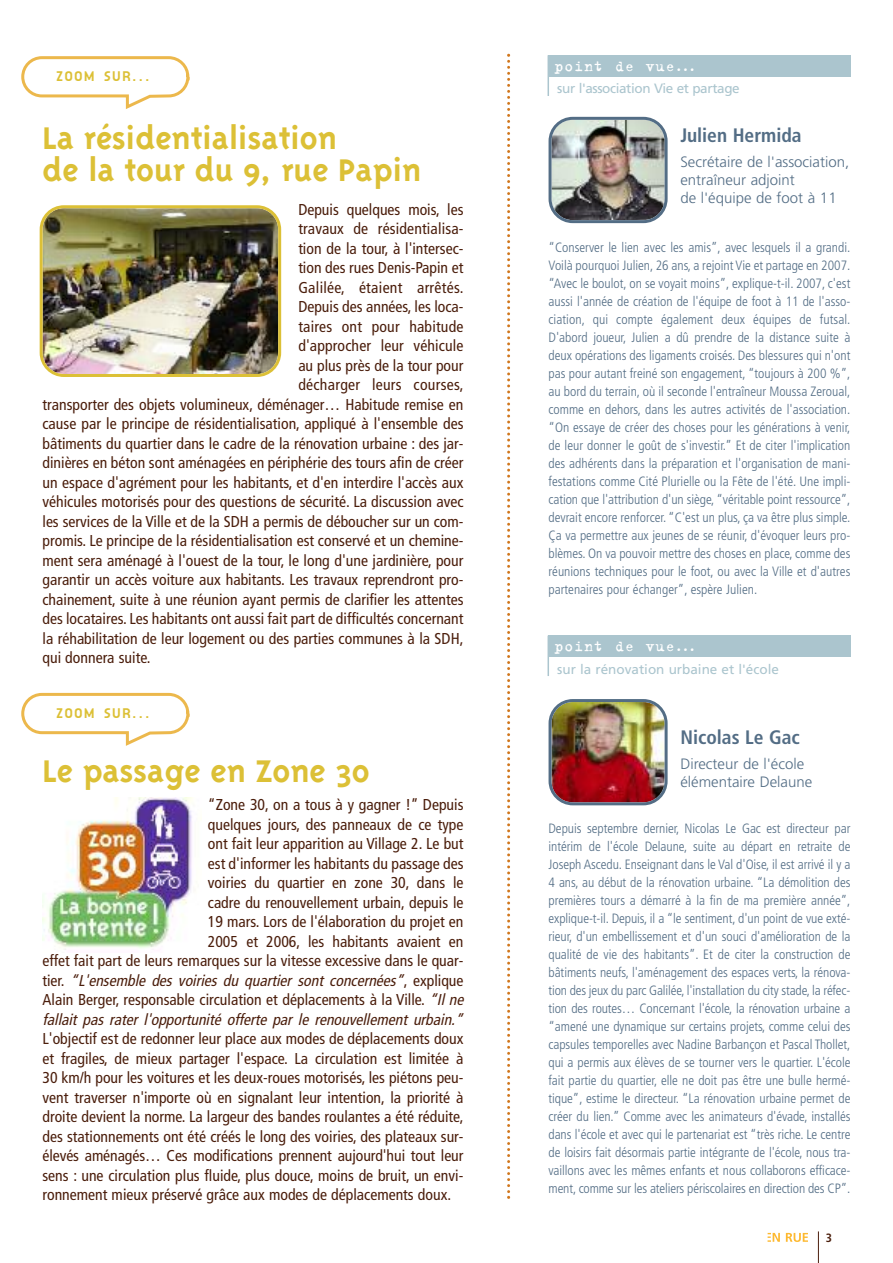
<style>
.page{position:relative;width:893px;height:1263px;background:#fff}
.page>*{position:absolute;margin:0;border:0;box-sizing:border-box;transform-origin:0 0}
.t1{font:700 36px/31.5px "Triplex";color:#dcc036}
.t2{font:700 condensed 19.5px "Frutiger";color:#536d85}
.t3{font:16.5px "Trixie";letter-spacing:.055em;color:#fff}
.t4{font:condensed 15.75px/19.5px "Frutiger";color:#4b1e0c;text-align:right}
.t5{font:condensed 15.75px "Frutiger";letter-spacing:.02em;color:#4b1e0c}
.t6{font:300 15px/18px "Frutiger";color:#536d85}
.t7{font:700 14.7px "Citizen";letter-spacing:.08em;color:#dcc036}
.t8{font:300 condensed 13.5px/18px "Frutiger";letter-spacing:-.01em;color:#536d85;text-align:justify}
.t9{font:13.5px "Frutiger";color:#abc5ce}
.t10{font:13.5px "Frutiger";letter-spacing:-.03em;color:#abc5ce}
.t11{font:700 condensed 12px "Frutiger";color:#4b1e0c}
.s1{font-size:19.5px}
.s2{font-style:italic}
.s3{font-size:12px}
</style>
<div class="page">
<svg style="left:786px;top:1233px;width:22px;height:9px"></svg>
<svg style="left:767px;top:1233px;width:13px;height:9px"></svg>
<hr style="left:818px;top:1231px;width:1px;height:32px;background:#4b1e0c">
<div style="left:21px;top:693px;width:168px;height:41px;border:3px solid #ecb84c;border-radius:19px"></div>
<div style="left:21px;top:56px;width:168px;height:41px;border:3px solid #ecb84c;border-radius:19px"></div>
<svg style="left:507px;top:54px;width:3px;height:1145px"></svg>
<div style="left:548px;top:55px;width:302px;height:22px;background:#abc5ce"></div>
<hr style="left:548px;top:55px;width:1px;height:41px;background:#abc5ce">
<img style="left:548px;top:117px;width:120px;height:106px">
<div style="left:548px;top:636px;width:302px;height:21px;background:#abc5ce"></div>
<hr style="left:547px;top:636px;width:2px;height:40px;background:#abc5ce">
<img style="left:548px;top:699px;width:120px;height:106px">
<img style="left:43px;top:798px;width:149px;height:152px">
<img style="left:40px;top:205px;width:241px;height:172px">
<p class="t7" style="left:56px;top:68px;width:97px">ZOOM SUR<span class="s1">…</span></p>
<h1 class="t1" style="left:43px;top:121px;width:380px">La résidentialisation<br>de la tour du 9, rue Papin</h1>
<p class="t4" style="left:298px;top:201px;width:167px">Depuis quelques mois, les</p>
<p class="t4" style="left:298px;top:220px;width:167px">travaux de résidentialisa-</p>
<p class="t4" style="left:298px;top:240px;width:167px">tion de la tour, à l'intersec-</p>
<p class="t4" style="left:298px;top:259px;width:167px">tion des rues Denis-Papin et</p>
<p class="t5" style="left:298px;top:281px;width:167px">Galilée, étaient arrêtés.</p>
<p class="t4" style="left:298px;top:298px;width:167px">Depuis des années, les loca-</p>
<p class="t4" style="left:298px;top:318px;width:167px">taires ont pour habitude</p>
<p class="t4" style="left:298px;top:337px;width:167px">d'approcher leur véhicule</p>
<p class="t4" style="left:298px;top:357px;width:167px">au plus près de la tour pour</p>
<p class="t5" style="left:298px;top:378px;width:167px">décharger leurs courses,</p>
<p class="t4" style="left:43px;top:396px;width:422px">transporter des objets volumineux, déménager… Habitude remise en</p>
<p class="t4" style="left:43px;top:415px;width:422px">cause par le principe de résidentialisation, appliqué à l'ensemble des</p>
<p class="t4" style="left:43px;top:435px;width:422px">bâtiments du quartier dans le cadre de la rénovation urbaine : des jar-</p>
<p class="t4" style="left:43px;top:454px;width:422px">dinières en béton sont aménagées en périphérie des tours afin de créer</p>
<p class="t4" style="left:43px;top:474px;width:422px">un espace d'agrément pour les habitants, et d'en interdire l'accès aux</p>
<p class="t4" style="left:43px;top:493px;width:422px">véhicules motorisés pour des questions de sécurité. La discussion avec</p>
<p class="t4" style="left:43px;top:513px;width:422px">les services de la Ville et de la SDH a permis de déboucher sur un com-</p>
<p class="t4" style="left:43px;top:532px;width:422px">promis. Le principe de la résidentialisation est conservé et un chemine-</p>
<p class="t4" style="left:43px;top:552px;width:422px">ment sera aménagé à l'ouest de la tour, le long d'une jardinière, pour</p>
<p class="t4" style="left:43px;top:571px;width:422px">garantir un accès voiture aux habitants. Les travaux reprendront pro-</p>
<p class="t4" style="left:43px;top:591px;width:422px">chainement, suite à une réunion ayant permis de clarifier les attentes</p>
<p class="t4" style="left:43px;top:610px;width:422px">des locataires. Les habitants ont aussi fait part de difficultés concernant</p>
<p class="t4" style="left:43px;top:630px;width:422px">la réhabilitation de leur logement ou des parties communes à la SDH,</p>
<p class="t4" style="left:43px;top:649px;width:110px">qui donnera suite.</p>
<p class="t7" style="left:56px;top:704px;width:97px">ZOOM SUR<span class="s1">…</span></p>
<h1 class="t1" style="left:43px;top:754px;width:329px">Le passage en Zone 30</h1>
<p class="t4" style="left:42px;top:796px;width:426px">“Zone 30, on a tous à y gagner !” Depuis<br>quelques jours, des panneaux de ce type<br>ont fait leur apparition au Village 2. Le but<br>est d'informer les habitants du passage des<br>voiries du quartier en zone 30, dans le<br>cadre du renouvellement urbain, depuis le<br>19 mars. Lors de l'élaboration du projet en<br>2005 et 2006, les habitants avaient en<br>effet fait part de leurs remarques sur la vitesse excessive dans le quar&shy;t i e r. <span class="s2">“L'ensemble des voiries du quartier sont concernées”</span>, e x p l i q u e Alain Berger, responsable circulation et déplacements à la Ville. <span class="s2">“Ilne fallait pas rater l'opportunité offerte par le renouvellement urbain.”</span></p>
<p class="t4" style="left:42px;top:1030px;width:423px;text-align:justify">L'objectif est de redonner leur place aux modes de déplacements doux et fragiles, de mieux partager l'espace. La circulation est limitée à 30 km/h pour les voitures et les deux-roues motorisés, les piétons peu&shy;vent traverser n'importe où en signalant leur intention, la priorité à droite devient la norme. La largeur des bandes roulantes a été réduite, des stationnements ont été créés le long des voiries, des plateaux sur&shy;élevés aménagés… Ces modifications prennent aujourd'hui tout leur sens : une circulation plus fluide, plus douce, moins de bruit, un envi&shy;ronnement mieux préservé grâce aux modes de déplacements doux.</p>
<p class="t3" style="left:554px;top:56px;width:143px">point de vue<span class="s3">...</span></p>
<p class="t10" style="left:557px;top:83px;width:184px">sur l'association Vie et partage</p>
<h2 class="t2" style="left:680px;top:128px;width:123px">Julien Hermida</h2>
<p class="t6" style="left:680px;top:154px;width:170px">Secrétaire de l'association, entraîneur adjoint<br>de l'équipe de foot à 11</p>
<p class="t8" style="left:548px;top:239px;width:303px">“Conserver le lien avec les amis”, avec lesquels il a grandi.<br>Voilà pourquoi Julien, 26 ans, a rejoint Vie et partage en 2007. “Avec le boulot, on se voyait moins”, explique-t-il. 2007, c'est aussi l'année de création de l'équipe de foot à 11 de l'asso&shy;ciation, qui compte également deux équipes de futsal.<br>D'abord joueur, Julien a dû prendre de la distance suite à deux opérations des ligaments croisés. Des blessures qui n'ont pas pour autant freiné son engagement, “toujours à 200 %”, au bord du terrain, où il seconde l'entraîneur Moussa Zeroual, comme en dehors, dans les autres activités de l'association. “On essaye de créer des choses pour les générations à venir, de leur donner le goût de s'investir.” Et de citer l'implication des adhérents dans la préparation et l'organisation de mani&shy;festations comme Cité Plurielle ou la Fête de l'été. Une impli&shy;cation que l'attribution d'un siège, “véritable point ressource”, devrait encore renforcer. “C'est un plus, ça va être plus simple.<br>Ça va permettre aux jeunes de se réunir, d'évoquer leurs pro&shy;blèmes. On va pouvoir mettre des choses en place, comme des réunions techniques pour le foot, ou avec la Ville et d'autres partenaires pour échanger”, espère Julien.</p>
<p class="t3" style="left:554px;top:636px;width:143px">point de vue<span class="s3">...</span></p>
<p class="t9" style="left:557px;top:663px;width:223px">sur la rénovation urbaine et l'école</p>
<h2 class="t2" style="left:680px;top:730px;width:121px">Nicolas Le Gac</h2>
<p class="t6" style="left:680px;top:756px;width:125px">Directeur de l'école</p>
<p class="t6" style="left:680px;top:774px;width:133px">élémentaire Delaune</p>
<p class="t8" style="left:548px;top:821px;width:303px">Depuis septembre dernier, Nicolas Le Gac est directeur par intérim de l'école Delaune, suite au départ en retraite de Joseph Ascedu. Enseignant dans le Val d'Oise, il est arrivé il y a 4 ans, au début de la rénovation urbaine. “La démolition des premières tours a démarré à la fin de ma première année”, explique-t-il. Depuis, il a “le sentiment, d'un point de vue exté&shy;rieur, d'un embellissement et d'un souci d'amélioration de la qualité de vie des habitants”. Et de citer la construction de bâtiments neufs, l'aménagement des espaces verts, la rénova&shy;tion des jeux du parc Galilée, l'installation du city stade, la réfec&shy;tion des routes… Concernant l'école, la rénovation urbaine a “amené une dynamique sur certains projets, comme celui des capsules temporelles avec Nadine Barbançon et Pascal Thollet, qui a permis aux élèves de se tourner vers le quartier. L'école fait partie du quartier, elle ne doit pas être une bulle hermé&shy;tique”, estime le directeur. “La rénovation urbaine permet de créer du lien.” Comme avec les animateurs d'évade, installés dans l'école et avec qui le partenariat est “très riche. Le centre de loisirs fait désormais partie intégrante de l'école, nous tra&shy;vaillons avec les mêmes enfants et nous collaborons efficace&shy;ment, comme sur les ateliers périscolaires en direction des CP”.</p>
<p class="t11" style="left:826px;top:1233px;width:8px">3</p>
</div>
